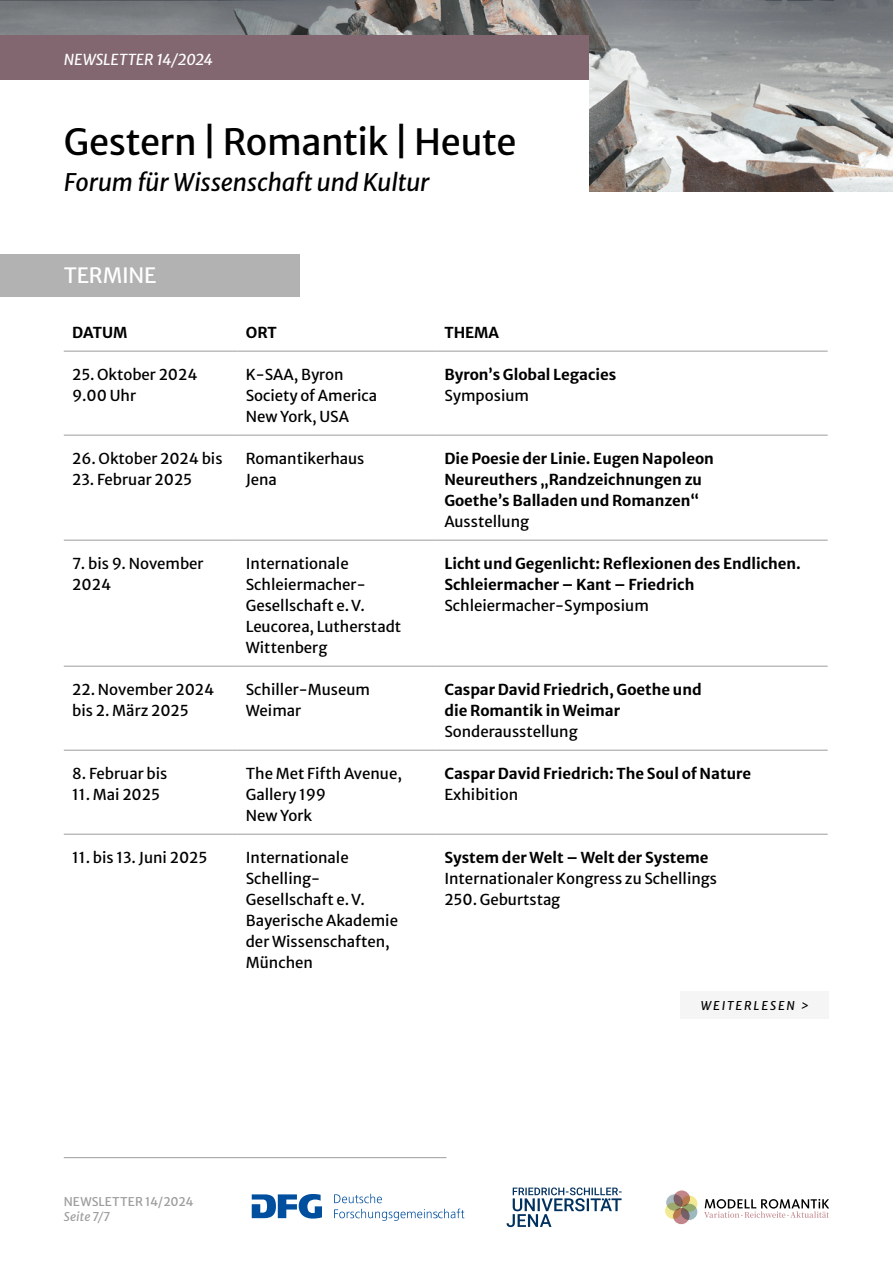
<style>
.page{position:relative;width:893px;height:1263px;background:#fff}
.page>*{position:absolute;margin:0;border:0;box-sizing:border-box;transform-origin:0 0}
.t1{font:36px "Merriweather Sans";letter-spacing:-.015em;color:#000}
.t2{font:italic 24px "Merriweather Sans";letter-spacing:-.005em;color:#000}
.t3{font:21px "Merriweather Sans";letter-spacing:-.015em;color:#fff}
.Text{font:15px/21px "Merriweather Sans";color:#000}
.Text-2{font:700 15px/21px "Merriweather Sans";color:#000}
.t4{font:italic 15px "Merriweather Sans";letter-spacing:-.005em;color:#fff}
.t5{font:12px "Merriweather Sans";letter-spacing:.005em;color:#9d9d9c}
.t6{font:italic 12px "Merriweather Sans";letter-spacing:.155em;color:#000}
.t7{font:italic 12px "Merriweather Sans";letter-spacing:.01em;color:#9d9d9c}
</style>
<div class="page">
<img style="left:0;top:0;width:893px;height:191px">
<div style="left:0;top:35px;width:589px;height:111px;background:#826670"></div>
<div style="left:0;top:81px;width:589px;height:118px;background:#fff"></div>
<svg style="left:506px;top:1187px;width:116px;height:40px"></svg>
<svg style="left:252px;top:1194px;width:70px;height:24px"></svg>
<svg style="left:334px;top:1194px;width:130px;height:27px"></svg>
<hr style="left:64px;top:1157px;width:382px;height:1px;background:#9d9d9c">
<div style="left:666px;top:1194px;width:17px;height:17px;background:#a8b9c0;border-radius:50%"></div>
<div style="left:666px;top:1194px;width:17px;height:17px;border:1px solid #fff;border-radius:50%"></div>
<div style="left:680px;top:1203px;width:18px;height:17px;background:#9cb9c0;border-radius:50%"></div>
<div style="left:680px;top:1203px;width:18px;height:18px;border:1px solid #fff;border-radius:50%"></div>
<svg style="left:673px;top:1190px;width:17px;height:17px"></svg>
<div style="left:673px;top:1190px;width:18px;height:17px;border:1px solid #fff;border-radius:50%"></div>
<svg style="left:673px;top:1207px;width:17px;height:18px"></svg>
<div style="left:672px;top:1207px;width:18px;height:18px;border:1px solid #fff;border-radius:50%"></div>
<svg style="left:665px;top:1202px;width:17px;height:17px"></svg>
<div style="left:664px;top:1202px;width:18px;height:17px;border:1px solid #fff;border-radius:50%"></div>
<svg style="left:680px;top:1195px;width:18px;height:17px"></svg>
<div style="left:680px;top:1195px;width:18px;height:17px;border:1px solid #fff;border-radius:50%"></div>
<svg style="left:704px;top:1199px;width:125px;height:19px"></svg>
<div style="left:0;top:254px;width:300px;height:42px;background:#b3b2b2"></div>
<hr style="left:64px;top:540px;width:173px;height:1px;background:#9d9d9c">
<hr style="left:237px;top:540px;width:199px;height:1px;background:#9d9d9c">
<hr style="left:436px;top:540px;width:392px;height:1px;background:#9d9d9c">
<hr style="left:64px;top:750px;width:173px;height:1px;background:#9d9d9c">
<hr style="left:237px;top:750px;width:199px;height:1px;background:#9d9d9c">
<hr style="left:436px;top:750px;width:392px;height:1px;background:#9d9d9c">
<hr style="left:64px;top:834px;width:173px;height:1px;background:#9d9d9c">
<hr style="left:237px;top:834px;width:199px;height:1px;background:#9d9d9c">
<hr style="left:436px;top:834px;width:392px;height:1px;background:#9d9d9c">
<hr style="left:64px;top:351px;width:173px;height:1px;background:#9d9d9c">
<hr style="left:237px;top:351px;width:199px;height:1px;background:#9d9d9c">
<hr style="left:436px;top:351px;width:392px;height:1px;background:#9d9d9c">
<hr style="left:64px;top:666px;width:173px;height:1px;background:#9d9d9c">
<hr style="left:237px;top:666px;width:199px;height:1px;background:#9d9d9c">
<hr style="left:436px;top:666px;width:392px;height:1px;background:#9d9d9c">
<hr style="left:64px;top:435px;width:173px;height:1px;background:#9d9d9c">
<hr style="left:237px;top:435px;width:199px;height:1px;background:#9d9d9c">
<hr style="left:436px;top:435px;width:392px;height:1px;background:#9d9d9c">
<div style="left:680px;top:991px;width:149px;height:28px;background:#f4f5f4"></div>
<p class="t4" style="left:64px;top:46px;width:151px">NEWSLETTER 14/2024</p>
<h1 class="t1" style="left:64px;top:111px;width:454px">Gestern | Romantik | Heute</h1>
<h2 class="t2" style="left:64px;top:161px;width:367px">Forum für Wissenschaft und Kultur</h2>
<p class="t3" style="left:64px;top:257px;width:94px">TERMINE</p>
<p class="Text-2" style="left:72px;top:321px;width:57px">DATUM</p>
<p class="Text-2" style="left:246px;top:321px;width:33px">ORT</p>
<p class="Text-2" style="left:444px;top:321px;width:56px">THEMA</p>
<p class="Text" style="left:72px;top:363px;width:127px">25. Oktober 2024</p>
<p class="Text" style="left:72px;top:384px;width:65px">9.00 Uhr</p>
<p class="Text-2" style="left:444px;top:363px;width:174px">Byron’s Global Legacies</p>
<p class="Text" style="left:444px;top:384px;width:86px">Symposium</p>
<p class="Text" style="left:246px;top:363px;width:99px">K-SAA, Byron</p>
<p class="Text" style="left:246px;top:384px;width:133px">Society of America</p>
<p class="Text" style="left:246px;top:405px;width:105px">New York, USA</p>
<p class="Text" style="left:72px;top:447px;width:152px">26. Oktober 2024 bis</p>
<p class="Text" style="left:72px;top:468px;width:121px">23. Februar 2025</p>
<p class="Text" style="left:246px;top:447px;width:120px">Romantikerhaus</p>
<p class="Text" style="left:246px;top:468px;width:33px">Jena</p>
<p class="Text-2" style="left:444px;top:447px;width:271px">Die Poesie der Linie. Eugen Napoleon</p>
<p class="Text-2" style="left:444px;top:468px;width:259px">Neureuthers „Randzeichnungen zu</p>
<p class="Text-2" style="left:444px;top:489px;width:256px">Goethe’s Balladen und Romanzen“</p>
<p class="Text" style="left:444px;top:510px;width:86px">Ausstellung</p>
<p class="Text" style="left:72px;top:552px;width:133px">7. bis 9. November<br>2024</p>
<p class="Text" style="left:246px;top:552px;width:104px">Internationale</p>
<p class="Text" style="left:246px;top:573px;width:121px">Schleiermacher-</p>
<p class="Text" style="left:246px;top:594px;width:121px">Gesellschaft e. V.</p>
<p class="Text" style="left:246px;top:615px;width:157px">Leucorea, Lutherstadt<br>Wittenberg</p>
<p class="Text-2" style="left:444px;top:552px;width:358px">Licht und Gegenlicht: Reflexionen des Endlichen.<br>Schleiermacher – Kant – Friedrich</p>
<p class="Text" style="left:444px;top:594px;width:206px">Schleiermacher-Symposium</p>
<p class="Text" style="left:72px;top:678px;width:144px">22. November 2024 bis 2. März 2025</p>
<p class="Text" style="left:246px;top:678px;width:126px">Schiller-Museum</p>
<p class="Text" style="left:246px;top:699px;width:57px">Weimar</p>
<p class="Text-2" style="left:444px;top:678px;width:259px">Caspar David Friedrich, Goethe und</p>
<p class="Text-2" style="left:444px;top:699px;width:177px">die Romantik in Weimar</p>
<p class="Text" style="left:444px;top:720px;width:135px">Sonderausstellung</p>
<p class="Text" style="left:72px;top:762px;width:97px">8. Februar bis</p>
<p class="Text" style="left:72px;top:783px;width:89px">11. Mai 2025</p>
<p class="Text" style="left:246px;top:762px;width:158px">The Met Fifth Avenue,<br>Gallery 199</p>
<p class="Text" style="left:246px;top:804px;width:68px">New York</p>
<p class="Text-2" style="left:444px;top:762px;width:308px">Caspar David Friedrich: The Soul of Nature</p>
<p class="Text" style="left:444px;top:783px;width:75px">Exhibition</p>
<p class="Text" style="left:72px;top:846px;width:137px">11. bis 13. Juni 2025</p>
<p class="Text" style="left:246px;top:846px;width:104px">Internationale</p>
<p class="Text" style="left:246px;top:867px;width:76px">Schelling-</p>
<p class="Text" style="left:246px;top:888px;width:121px">Gesellschaft e. V.</p>
<p class="Text" style="left:246px;top:909px;width:154px">Bayerische Akademie</p>
<p class="Text" style="left:246px;top:930px;width:146px">der Wissenschaften,<br>München</p>
<p class="Text-2" style="left:444px;top:846px;width:266px">System der Welt – Welt der Systeme</p>
<p class="Text" style="left:444px;top:867px;width:274px">Internationaler Kongress zu Schellings</p>
<p class="Text" style="left:444px;top:888px;width:117px">250. Geburtstag</p>
<p class="t6" style="left:701px;top:995px;width:109px">WEITERLESEN &gt;</p>
<p class="t5" style="left:64px;top:1191px;width:131px">NEWSLETTER 14/2024</p>
<p class="t7" style="left:64px;top:1205px;width:48px">Seite 7/7</p>
</div>
